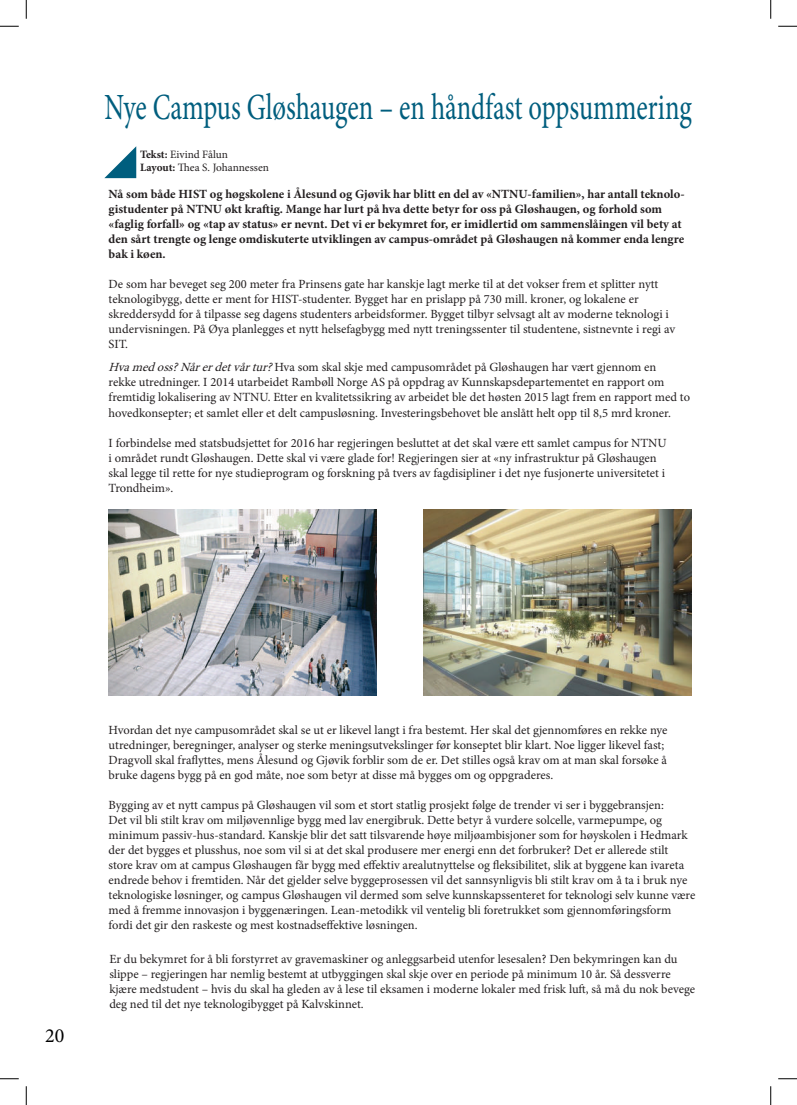
<style>
.page{position:relative;width:797px;height:1105px;background:#fff}
.page>*{position:absolute;margin:0;border:0;box-sizing:border-box;transform-origin:0 0}
.t1{font:36.88px "Minion Pro";letter-spacing:-.005em;color:#005e7e;scale:.72 1}
.t2{font:20px "Minion Pro";color:#000}
.t3{font:12.5px/15px "Minion Pro";color:#231f20}
.t4{font:700 12.5px/15px "Minion Pro";color:#231f20}
.t5{font:11.25px/13.5px "Minion Pro";color:#231f20}
.s1{font-weight:700}
.s2{font-style:italic}
</style>
<div class="page">
<img style="left:109px;top:510px;width:267px;height:185px">
<img style="left:424px;top:510px;width:268px;height:185px">
<svg style="left:104px;top:146px;width:32px;height:32px"></svg>
<svg style="left:0;top:25px;width:19px;height:2px"></svg>
<svg style="left:778px;top:25px;width:19px;height:2px"></svg>
<svg style="left:0;top:1078px;width:19px;height:1px"></svg>
<svg style="left:778px;top:1078px;width:19px;height:1px"></svg>
<svg style="left:25px;top:0;width:2px;height:19px"></svg>
<svg style="left:25px;top:1086px;width:2px;height:19px"></svg>
<svg style="left:770px;top:0;width:1px;height:19px"></svg>
<svg style="left:770px;top:1086px;width:1px;height:19px"></svg>
<h1 class="t1" style="left:104px;top:82px;width:817px">Nye Campus Gløshaugen – en håndfast oppsummering</h1>
<p class="t5" style="left:140px;top:147px;width:130px"><span class="s1">Tekst:</span> Eivind Fålun<br><span class="s1">Layout:</span> Thea S. Johannessen</p>
<p class="t4" style="left:109px;top:186px;width:577px">Nå som både HIST og høgskolene i Ålesund og Gjøvik har blitt en del av «NTNU-familien», har antall teknolo&shy;gistudenter på NTNU økt kraftig. Mange har lurt på hva dette betyr for oss på Gløshaugen, og forhold som «faglig forfall» og «tap av status» er nevnt. Det vi er bekymret for, er imidlertid om sammenslåingen vil bety at den sårt trengte og lenge omdiskuterte utviklingen av campus-området på Gløshaugen nå kommer enda lengre bak i køen.</p>
<p class="t3" style="left:109px;top:276px;width:568px">De som har beveget seg 200 meter fra Prinsens gate har kanskje lagt merke til at det vokser frem et splitter nytt teknologibygg, dette er ment for HIST-studenter. Bygget har en prislapp på 730 mill. kroner, og lokalene er skreddersydd for å tilpasse seg dagens studenters arbeidsformer. Bygget tilbyr selvsagt alt av moderne teknologi i undervisningen. På Øya planlegges et nytt helsefagbygg med nytt treningssenter til studentene, sistnevnte i regi av SIT.</p>
<p class="t3" style="left:109px;top:360px;width:583px"><span class="s2">Hvamedoss?Nårerdetvårtur?</span>Hva som skal skje med campusområdet på Gløshaugen har vært gjennom en<br>rekke utredninger. I 2014 utarbeidet Rambøll Norge AS på oppdrag av Kunnskapsdepartementet en rapport om fremtidig lokalisering av NTNU. Etter en kvalitetssikring av arbeidet ble det høsten 2015 lagt frem en rapport med to hovedkonsepter; et samlet eller et delt campusløsning. Investeringsbehovet ble anslått helt opp til 8,5 mrd kroner.</p>
<p class="t3" style="left:109px;top:435px;width:559px">I forbindelse med statsbudsjettet for 2016 har regjeringen besluttet at det skal være ett samlet campus for NTNU i området rundt Gløshaugen. Dette skal vi være glade for! Regjeringen sier at «ny infrastruktur på Gløshaugen skal legge til rette for nye studieprogram og forskning på tvers av fagdisipliner i det nye fusjonerte universitetet i Trondheim».</p>
<h2 class="t2" style="left:45px;top:1022px;width:21px">20</h2>
<p class="t3" style="left:109px;top:722px;width:560px">Hvordan det nye campusområdet skal se ut er likevel langt i fra bestemt. Her skal det gjennomføres en rekke nye utredninger, beregninger, analyser og sterke meningsutvekslinger før konseptet blir klart. Noe ligger likevel fast; Dragvoll skal fraflyttes, mens Ålesund og Gjøvik forblir som de er. Det stilles også krav om at man skal forsøke å bruke dagens bygg på en god måte, noe som betyr at disse må bygges om og oppgraderes.</p>
<p class="t3" style="left:109px;top:797px;width:588px">Bygging av et nytt campus på Gløshaugen vil som et stort statlig prosjekt følge de trender vi ser i byggebransjen:<br>Det vil bli stilt krav om miljøvennlige bygg med lav energibruk. Dette betyr å vurdere solcelle, varmepumpe, og minimum passiv-hus-standard. Kanskje blir det satt tilsvarende høye miljøambisjoner som for høyskolen i Hedmark der det bygges et plusshus, noe som vil si at det skal produsere mer energi enn det forbruker? Det er allerede stilt store krav om at campus Gløshaugen får bygg med effektiv arealutnyttelse og fleksibilitet, slik at byggene kan ivareta endrede behov i fremtiden. Når det gjelder selve byggeprosessen vil det sannsynligvis bli stilt krav om å ta i bruk nye teknologiske løsninger, og campus Gløshaugen vil dermed som selve kunnskapssenteret for teknologi selv kunne være med å fremme innovasjon i byggenæringen. Lean-metodikk vil ventelig bli foretrukket som gjennomføringsform fordi det gir den raskeste og mest kostnadseffektive løsningen.</p>
<p class="t3" style="left:109px;top:951px;width:587px">Er du bekymret for å bli forstyrret av gravemaskiner og anleggsarbeid utenfor lesesalen? Den bekymringen kan du slippe – regjeringen har nemlig bestemt at utbyggingen skal skje over en periode på minimum 10 år. Så dessverre kjære medstudent – hvis du skal ha gleden av å lese til eksamen i moderne lokaler med frisk luft, så må du nok bevege deg ned til det nye teknologibygget på Kalvskinnet.</p>
</div>
